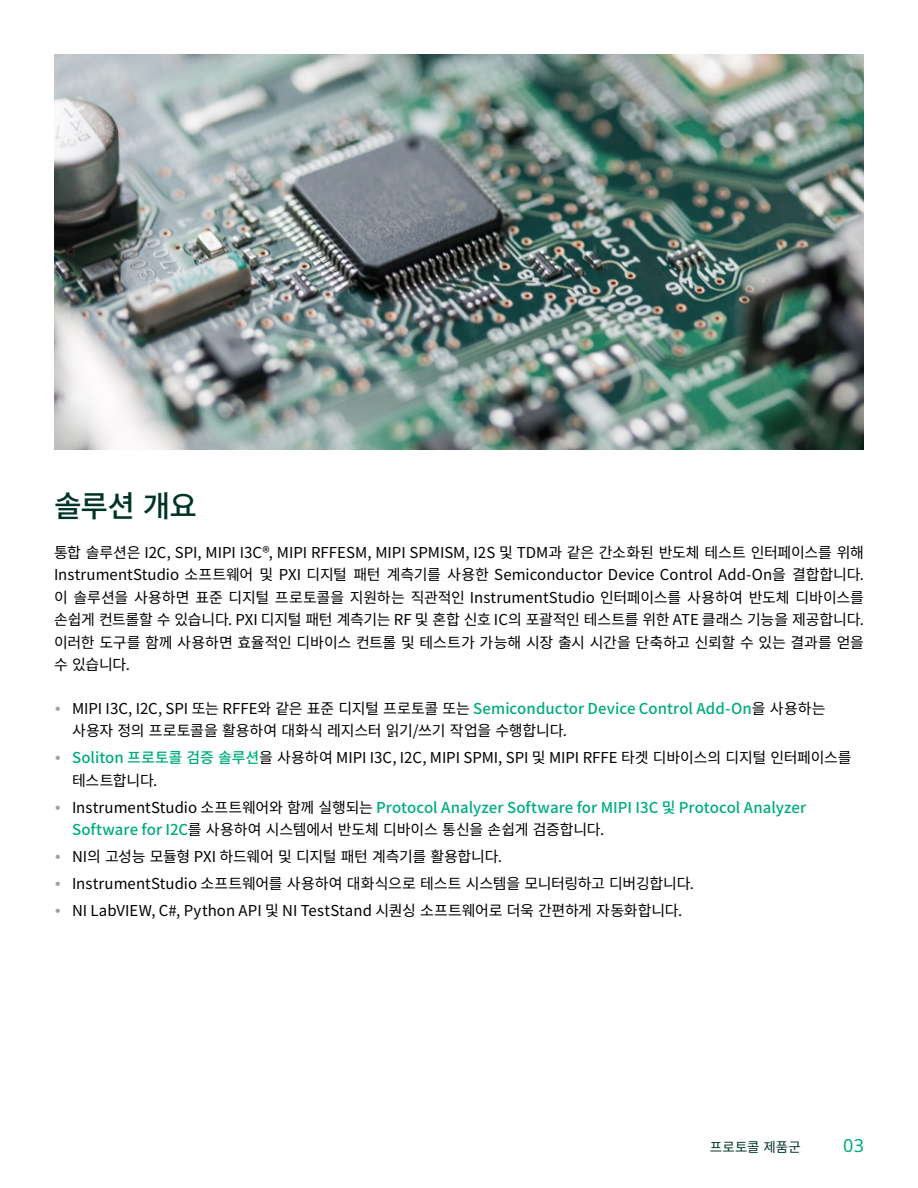
<style>
.page{position:relative;width:918px;height:1188px;background:#fff}
.page>*{position:absolute;margin:0;border:0;box-sizing:border-box;transform-origin:0 0}
.t1{font:500 30px "Noto Sans CJ Kkr";color:#003427}
.t2{font:18px "Noto Sans";color:#00ac7e}
.t3{font:15px/22.5px "Noto Sans CJ Kkr";letter-spacing:-.005em;color:#000}
.t4{font:500 15px/22.5px "Noto Sans CJ Kkr";color:#00ac7e}
.t5{font:13.5px "Noto Sans CJ Kkr";letter-spacing:.02em;color:#003427}
.s1{font-weight:500;color:#00ac7e}
.s2{font-weight:400;color:#000}
</style>
<div class="page">
<img style="left:54px;top:54px;width:810px;height:396px">
<h1 class="t1" style="left:54px;top:490px;width:145px">솔루션 개요</h1>
<p class="t3" style="left:54px;top:541px;width:812px;text-align:justify">통합 솔루션은 I2C, SPI, MIPI I3C®, MIPI RFFESM, MIPI SPMISM, I2S 및 TDM과 같은 간소화된 반도체 테스트 인터페이스를 위해 InstrumentStudio 소프트웨어 및 PXI 디지털 패턴 계측기를 사용한 Semiconductor Device Control Add-On을 결합합니다. 이 솔루션을 사용하면 표준 디지털 프로토콜을 지원하는 직관적인 InstrumentStudio 인터페이스를 사용하여 반도체 디바이스를 손쉽게 컨트롤할 수 있습니다. PXI 디지털 패턴 계측기는 RF 및 혼합 신호 IC의 포괄적인 테스트를 위한 ATE 클래스 기능을 제공합니다. 이러한 도구를 함께 사용하면 효율적인 디바이스 컨트롤 및 테스트가 가능해 시장 출시 시간을 단축하고 신뢰할 수 있는 결과를 얻을 수 있습니다.</p>
<p class="t3" style="left:72px;top:697px;width:755px">MIPI I3C, I2C, SPI 또는 RFFE와 같은 표준 디지털 프로토콜 또는 <span class="s1">Semiconductor Device Control Add-On</span>을 사용하는 사용자 정의 프로토콜을 활용하여 대화식 레지스터 읽기/쓰기 작업을 수행합니다.</p>
<p class="t3" style="left:72px;top:747px;width:781px"><span class="s1">Soliton 프로토콜 검증 솔루션</span>을 사용하여 MIPI I3C, I2C, MIPI SPMI, SPI 및 MIPI RFFE 타겟 디바이스의 디지털 인터페이스를 테스트합니다.</p>
<p class="t4" style="left:72px;top:796px;width:736px"><span class="s2">InstrumentStudio 소프트웨어와 함께 실행되는</span> Protocol Analyzer Software for MIPI I3C 및 Protocol Analyzer<br>Software for I2C<span class="s2">를 사용하여 시스템에서 반도체 디바이스 통신을 손쉽게 검증합니다.</span></p>
<p class="t3" style="left:72px;top:844px;width:624px;line-height:27px">NI의 고성능 모듈형 PXI 하드웨어 및 디지털 패턴 계측기를 활용합니다.<br>InstrumentStudio 소프트웨어를 사용하여 대화식으로 테스트 시스템을 모니터링하고 디버깅합니다.<br>NI LabVIEW, C#, Python API 및 NI TestStand 시퀀싱 소프트웨어로 더욱 간편하게 자동화합니다.</p>
<p class="t5" style="left:710px;top:1139px;width:93px">프로토콜 제품군</p>
<p class="t2" style="left:843px;top:1133px;width:22px">03</p>
</div>
